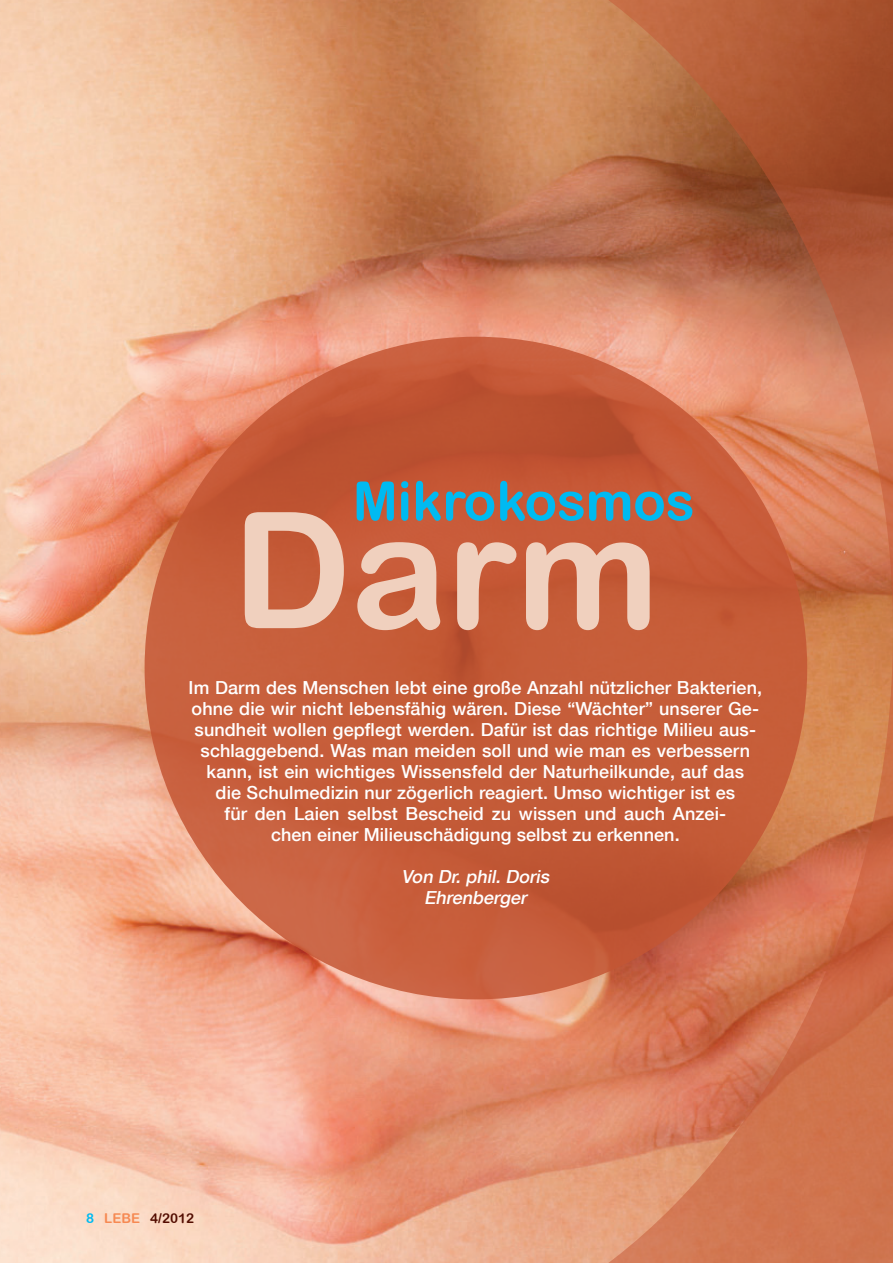
<style>
.page{position:relative;width:893px;height:1263px;background:#fff}
.page>*{position:absolute;margin:0;border:0;box-sizing:border-box;transform-origin:0 0}
.t1{font:162px "Arial Rounded MT Bold";color:#f0d0be}
.t2{font:54px "Arial Rounded MT Bold";letter-spacing:-.005em;color:#00baf1}
.lead_in{font:500 18px/21px "Helvetica Neue";letter-spacing:.005em;color:#fff;text-align:center}
.lead_in-2{font:italic 500 18px "Helvetica Neue";color:#fff}
.t3{font:13.5px "Arial Rounded MT Bold";color:#530c00}
.s1{color:#00baf1}
.s2{color:#f68a53}
</style>
<div class="page">
<img style="left:0;top:0;width:595px;height:1263px">
<svg style="left:595px;top:0;width:298px;height:1263px;background:#c8734e"></svg>
<div style="left:145px;top:337px;width:662px;height:662px;background:#c45634;border-radius:50%"></div>
<p class="t2" style="left:353px;top:469px;width:343px">Mikrokosmos</p>
<p class="t1" style="left:232px;top:475px;width:429px">Darm</p>
<p class="lead_in" style="left:189px;top:677px;width:575px">Im Darm des Menschen lebt eine große Anzahl nützlicher Bakterien, ohne die wir nicht lebensfähig wären. Diese “Wächter” unserer Ge&shy;sundheit wollen gepflegt werden. Dafür ist das richtige Milieu aus&shy;schlaggebend. Was man meiden soll und wie man es verbessern kann, ist ein wichtiges Wissensfeld der Naturheilkunde, auf das<br>die Schulmedizin nur zögerlich reagiert. Umso wichtiger ist es<br>für den Laien selbst Bescheid zu wissen und auch Anzei-<br>chen einer Milieuschädigung selbst zu erkennen.</p>
<p class="lead_in-2" style="left:402px;top:866px;width:153px">Von Dr. phil. Doris</p>
<p class="lead_in-2" style="left:424px;top:887px;width:108px">Ehrenberger</p>
<p class="t3" style="left:86px;top:1210px;width:110px"><span class="s1">8</span> <span class="s2">LEBE</span> 4/2012</p>
</div>
